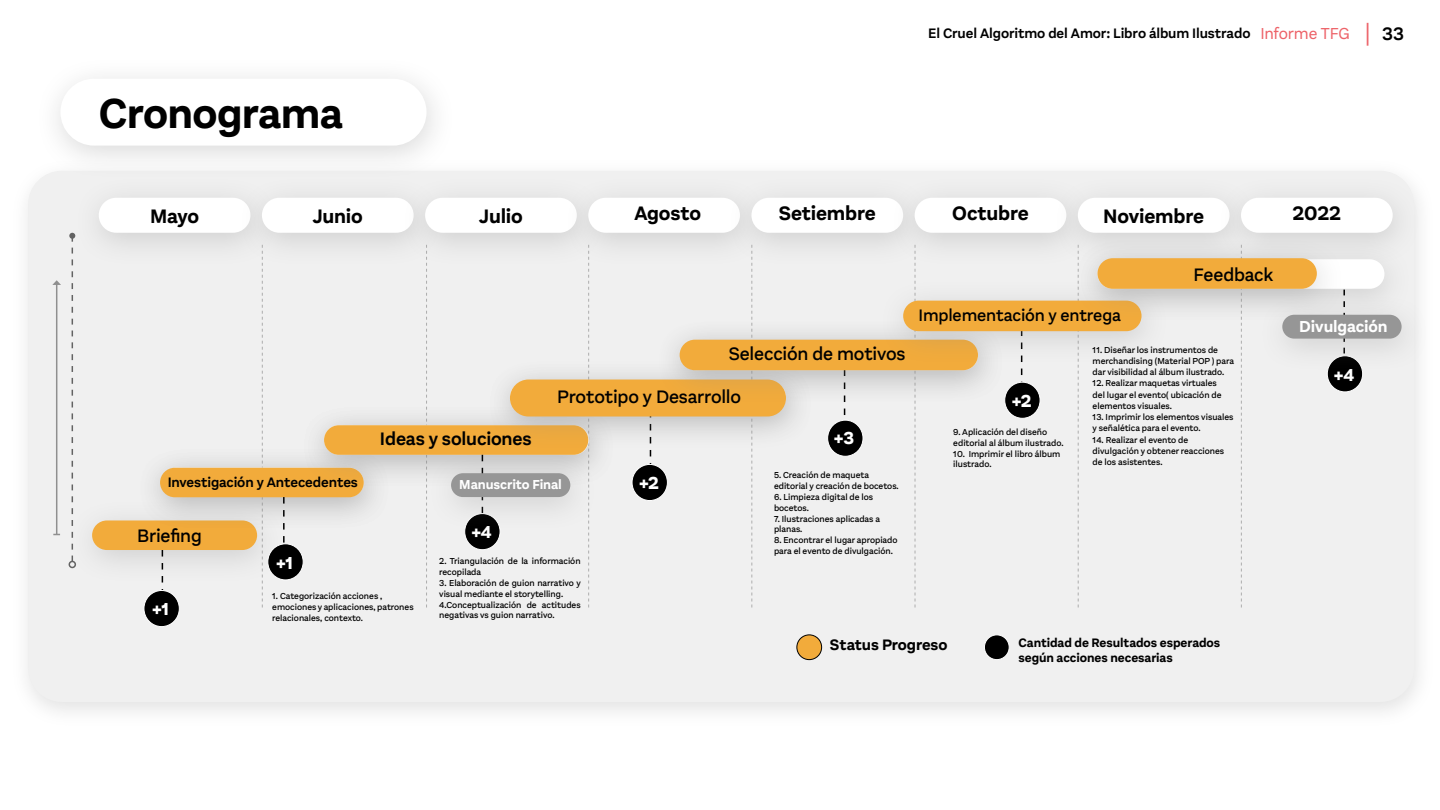
<style>
.page{position:relative;width:1440px;height:810px;background:#fff}
.page>*{position:absolute;margin:0;border:0;box-sizing:border-box;transform-origin:0 0}
.sub3{font:700 43.5px "Aestetico";letter-spacing:-.015em;color:#000}
.t1{font:700 20.25px "Aestetico";letter-spacing:-.01em;color:#000}
.t2{font:500 18.75px "Aestetico";letter-spacing:-.01em;color:#000}
.t3{font:600 18.75px "Aestetico";letter-spacing:-.01em;color:#000}
.t4{font:800 18px "Aestetico";color:#fff}
.t5{font:500 17.25px "Aestetico";letter-spacing:-.01em;color:#000}
.t6{font:700 16.5px "Aestetico";letter-spacing:-.01em;color:#fff}
.t7{font:700 15.75px "Aestetico";letter-spacing:-.005em;color:#000}
.t8{font:600 14.25px "Aestetico";letter-spacing:-.005em;color:#000}
.t9{font:700 13.5px "Aestetico";letter-spacing:-.005em;color:#fff}
.t10{font:700 12.75px/15.3px "Aestetico";letter-spacing:-.005em;color:#000}
.t11{font:500 9px/10.8px "Aestetico";color:#000}
.s1{font-weight:400;font-size:16.5px;color:#ed6369}
.s2{font-weight:300;font-size:26.25px;color:#ed6369}
.s3{font-size:18.75px}
</style>
<div class="page">
<div style="left:11px;top:158px;width:1424px;height:570px;background:#878787;opacity:.45"></div>
<div style="left:28px;top:171px;width:1386px;height:531px;background:#f0f0f0;border-radius:34px"></div>
<div style="left:74px;top:176px;width:205px;height:91px;background:#878787;opacity:.31"></div>
<div style="left:99px;top:198px;width:151px;height:35px;background:#fff;border-radius:18px"></div>
<div style="left:237px;top:176px;width:205px;height:91px;background:#878787;opacity:.31"></div>
<div style="left:262px;top:198px;width:152px;height:35px;background:#fff;border-radius:18px"></div>
<div style="left:401px;top:176px;width:204px;height:91px;background:#878787;opacity:.31"></div>
<div style="left:425px;top:198px;width:152px;height:35px;background:#fff;border-radius:18px"></div>
<div style="left:564px;top:176px;width:204px;height:91px;background:#878787;opacity:.31"></div>
<div style="left:588px;top:198px;width:152px;height:35px;background:#fff;border-radius:18px"></div>
<div style="left:727px;top:176px;width:205px;height:91px;background:#878787;opacity:.31"></div>
<div style="left:751px;top:198px;width:152px;height:35px;background:#fff;border-radius:18px"></div>
<div style="left:890px;top:176px;width:205px;height:91px;background:#878787;opacity:.31"></div>
<div style="left:915px;top:198px;width:151px;height:35px;background:#fff;border-radius:18px"></div>
<div style="left:1053px;top:176px;width:205px;height:91px;background:#878787;opacity:.31"></div>
<div style="left:1078px;top:198px;width:152px;height:35px;background:#fff;border-radius:18px"></div>
<div style="left:1217px;top:176px;width:204px;height:91px;background:#878787;opacity:.31"></div>
<div style="left:1241px;top:198px;width:152px;height:35px;background:#fff;border-radius:18px"></div>
<svg style="left:262px;top:245px;width:1px;height:363px"></svg>
<svg style="left:426px;top:245px;width:1px;height:363px"></svg>
<svg style="left:588px;top:245px;width:1px;height:363px"></svg>
<svg style="left:751px;top:245px;width:1px;height:363px"></svg>
<svg style="left:915px;top:245px;width:1px;height:363px"></svg>
<svg style="left:1078px;top:366px;width:1px;height:242px"></svg>
<svg style="left:1241px;top:323px;width:1px;height:285px"></svg>
<svg style="left:69px;top:233px;width:6px;height:266px"></svg>
<hr style="left:56px;top:284px;width:1px;height:251px;background:#8f8f8f">
<svg style="left:52px;top:280px;width:9px;height:5px"></svg>
<div style="left:68px;top:499px;width:218px;height:85px;background:#878787;opacity:.31"></div>
<div style="left:92px;top:520px;width:165px;height:30px;background:#f2ab3b;border-radius:15px"></div>
<div style="left:1073px;top:238px;width:340px;height:85px;background:#eaeaea"></div>
<div style="left:1098px;top:259px;width:286px;height:30px;background:#fff;border-radius:15px"></div>
<div style="left:136px;top:446px;width:256px;height:86px;background:#878787;opacity:.31"></div>
<div style="left:160px;top:468px;width:204px;height:29px;background:#f2ab3b;border-radius:15px"></div>
<div style="left:300px;top:404px;width:317px;height:85px;background:#878787;opacity:.31"></div>
<div style="left:324px;top:425px;width:264px;height:30px;background:#f2ab3b;border-radius:15px"></div>
<svg style="left:162px;top:550px;width:1px;height:40px"></svg>
<svg style="left:283px;top:497px;width:2px;height:47px"></svg>
<div style="left:144px;top:590px;width:35px;height:37px;background:#000;border-radius:50%"></div>
<div style="left:144px;top:590px;width:36px;height:37px;border:1px solid #fff;border-radius:50%"></div>
<div style="left:268px;top:544px;width:35px;height:36px;background:#000;border-radius:50%"></div>
<div style="left:268px;top:544px;width:36px;height:36px;border:1px solid #fff;border-radius:50%"></div>
<div style="left:465px;top:514px;width:35px;height:36px;background:#000;border-radius:50%"></div>
<div style="left:464px;top:513px;width:36px;height:37px;border:1px solid #fff;border-radius:50%"></div>
<div style="left:632px;top:464px;width:35px;height:37px;background:#000;border-radius:50%"></div>
<div style="left:632px;top:464px;width:36px;height:37px;border:1px solid #fff;border-radius:50%"></div>
<div style="left:828px;top:420px;width:35px;height:36px;background:#000;border-radius:50%"></div>
<div style="left:827px;top:420px;width:36px;height:37px;border:1px solid #fff;border-radius:50%"></div>
<div style="left:1005px;top:382px;width:35px;height:36px;background:#000;border-radius:50%"></div>
<div style="left:1004px;top:382px;width:36px;height:37px;border:1px solid #fff;border-radius:50%"></div>
<div style="left:1327px;top:356px;width:36px;height:36px;background:#000;border-radius:50%"></div>
<div style="left:1327px;top:355px;width:36px;height:37px;border:1px solid #fff;border-radius:50%"></div>
<div style="left:427px;top:452px;width:172px;height:79px;background:#878787;opacity:.31"></div>
<div style="left:451px;top:473px;width:119px;height:24px;background:#969696;border-radius:12px"></div>
<div style="left:1258px;top:293px;width:172px;height:80px;background:#878787;opacity:.31"></div>
<div style="left:1282px;top:315px;width:120px;height:24px;background:#969696;border-radius:12px"></div>
<div style="left:36px;top:57px;width:420px;height:123px;background:#f7f7f7"></div>
<div style="left:60px;top:79px;width:367px;height:67px;background:#fff;border-radius:33px"></div>
<div style="left:797px;top:635px;width:25px;height:25px;background:#f2ab3b;border-radius:50%"></div>
<div style="left:796px;top:634px;width:26px;height:26px;border:1px solid #000;border-radius:50%"></div>
<div style="left:984px;top:635px;width:25px;height:25px;background:#000;border-radius:50%"></div>
<div style="left:984px;top:634px;width:26px;height:26px;border:1px solid #fff;border-radius:50%"></div>
<div style="left:486px;top:358px;width:329px;height:93px;background:#878787;opacity:.31"></div>
<div style="left:510px;top:380px;width:276px;height:37px;background:#f2ab3b;border-radius:18px"></div>
<div style="left:655px;top:318px;width:351px;height:87px;background:#878787;opacity:.31"></div>
<div style="left:680px;top:340px;width:298px;height:30px;background:#f2ab3b;border-radius:15px"></div>
<div style="left:879px;top:279px;width:291px;height:87px;background:#878787;opacity:.31"></div>
<div style="left:903px;top:301px;width:239px;height:30px;background:#f2ab3b;border-radius:15px"></div>
<div style="left:1073px;top:237px;width:273px;height:86px;background:#878787;opacity:.31"></div>
<div style="left:1098px;top:258px;width:219px;height:31px;background:#f2ab3b;border-radius:15px"></div>
<p class="sub3" style="left:99px;top:88px;width:246px">Cronograma</p>
<h3 class="t8" style="left:928px;top:25px;width:477px">El Cruel Algoritmo del Amor: Libro álbum Ilustrado <span class="s1">Informe TFG</span> <span class="s2">|</span> <span class="s3">33</span></h3>
<p class="t1" style="left:150px;top:204px;width:50px">Mayo</p>
<p class="t1" style="left:313px;top:204px;width:52px">Junio</p>
<p class="t1" style="left:479px;top:204px;width:45px">Julio</p>
<p class="t1" style="left:634px;top:201px;width:68px">Agosto</p>
<p class="t1" style="left:779px;top:201px;width:99px">Setiembre</p>
<p class="t1" style="left:952px;top:201px;width:78px">Octubre</p>
<p class="t1" style="left:1103px;top:204px;width:102px">Noviembre</p>
<p class="t1" style="left:1293px;top:201px;width:50px">2022</p>
<p class="t2" style="left:729px;top:343px;width:178px">Selección de motivos</p>
<p class="t8" style="left:168px;top:474px;width:192px">Investigación y Antecedentes</p>
<p class="t2" style="left:137px;top:524px;width:66px">Briefing</p>
<p class="t2" style="left:557px;top:386px;width:185px">Prototipo y Desarrollo</p>
<p class="t3" style="left:380px;top:427px;width:153px">Ideas y soluciones</p>
<p class="t9" style="left:459px;top:477px;width:104px">Manuscrito Final</p>
<p class="t4" style="left:471px;top:521px;width:22px">+4</p>
<p class="t4" style="left:639px;top:472px;width:21px">+2</p>
<p class="t4" style="left:152px;top:598px;width:19px">+1</p>
<p class="t4" style="left:276px;top:552px;width:19px">+1</p>
<p class="t11" style="left:272px;top:591px;width:112px">1. Categorización acciones ,</p>
<p class="t11" style="left:272px;top:602px;width:143px">emociones y aplicaciones, patrones</p>
<p class="t11" style="left:272px;top:612px;width:92px">relacionales, contexto.</p>
<p class="t11" style="left:439px;top:556px;width:143px">2. Triangulación de la información recopilada</p>
<p class="t11" style="left:439px;top:578px;width:143px">3. Elaboración de guion narrativo y visual mediante el storytelling.</p>
<p class="t11" style="left:439px;top:599px;width:143px">4.Conceptualización de actitudes negativas vs guion narrativo.</p>
<p class="t4" style="left:834px;top:427px;width:22px">+3</p>
<p class="t11" style="left:774px;top:470px;width:126px">5. Creación de maqueta editorial y creación de bocetos.</p>
<p class="t11" style="left:774px;top:492px;width:101px">6. Limpieza digital de los bocetos.</p>
<p class="t11" style="left:774px;top:513px;width:108px">7. Ilustraciones aplicadas a planas.</p>
<p class="t11" style="left:774px;top:535px;width:125px">8. Encontrar el lugar apropiado para el evento de divulgación.</p>
<p class="t5" style="left:919px;top:305px;width:204px">Implementación y entrega</p>
<p class="t2" style="left:1194px;top:264px;width:81px">Feedback</p>
<p class="t4" style="left:1012px;top:390px;width:21px">+2</p>
<p class="t11" style="left:953px;top:427px;width:112px">9. Aplicación del diseño editorial al álbum ilustrado.</p>
<p class="t11" style="left:953px;top:448px;width:109px">10. Imprimir el libro álbum ilustrado.</p>
<p class="t11" style="left:1093px;top:344px;width:143px;line-height:11.2px">11. Diseñar los instrumentos de merchandising (Material POP ) para dar visibilidad al álbum ilustrado.</p>
<p class="t11" style="left:1093px;top:378px;width:130px;line-height:11.2px">12. Realizar maquetas virtuales del lugar el evento( ubicación de elementos visuales.</p>
<p class="t11" style="left:1093px;top:412px;width:142px;line-height:11.2px">13. Imprimir los elementos visuales y señalética para el evento.</p>
<p class="t11" style="left:1093px;top:434px;width:133px;line-height:11.2px">14. Realizar el evento de divulgación y obtener reacciones de los asistentes.</p>
<p class="t7" style="left:830px;top:635px;width:119px">Status Progreso</p>
<p class="t10" style="left:1019px;top:635px;width:203px">Cantidad de Resultados esperados según acciones necesarias</p>
<p class="t6" style="left:1299px;top:316px;width:90px">Divulgación</p>
<p class="t4" style="left:1334px;top:364px;width:22px">+4</p>
</div>
